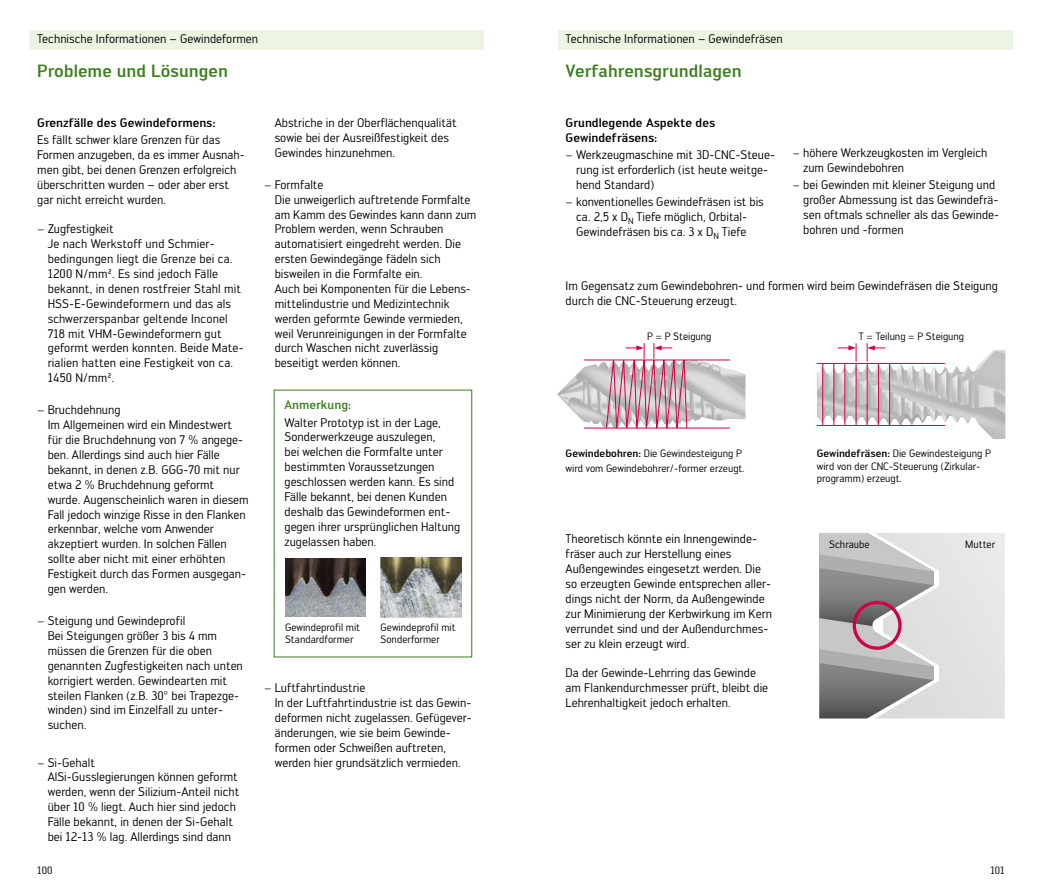
<style>
.page{position:relative;width:1042px;height:893px;background:#fff}
.page>*{position:absolute;margin:0;border:0;box-sizing:border-box;transform-origin:0 0}
.Headline{font:500 17.5px "Walter PRO";color:#3d8020}
.Indent-dash-list_7on{font:12.25px/14.9px "Walter PRO";color:#000}
.Sub-Head{font:500 12.25px/14.9px "Walter PRO";color:#000}
.Sub-Head-2{font:500 12.25px "Walter PRO";color:#3d8020}
.Sub-Head-3{font:10.5px/12.2px "Walter PRO";color:#000}
.s1{font-weight:500}
</style>
<div class="page">
<div style="left:30px;top:30px;width:454px;height:20px;background:#ecf4e2"></div>
<div style="left:558px;top:30px;width:454px;height:20px;background:#ecf4e2"></div>
<svg style="left:819px;top:533px;width:186px;height:185px;background:#c0c0c1"></svg>
<div style="left:852px;top:601px;width:49px;height:49px;border:3px solid #d20041;border-radius:50%"></div>
<img style="left:557px;top:359px;width:188px;height:69px">
<hr style="left:584px;top:360px;width:146px;height:1px;background:#d20041">
<hr style="left:584px;top:428px;width:146px;height:1px;background:#d20041">
<svg style="left:606px;top:343px;width:81px;height:86px"></svg>
<img style="left:817px;top:350px;width:188px;height:89px">
<hr style="left:817px;top:363px;width:128px;height:1px;background:#d20041">
<hr style="left:817px;top:425px;width:128px;height:1px;background:#d20041">
<hr style="left:822px;top:363px;width:1px;height:62px;background:#d20041">
<hr style="left:889px;top:363px;width:1px;height:62px;background:#d20041">
<hr style="left:878px;top:363px;width:1px;height:62px;background:#d20041">
<hr style="left:867px;top:363px;width:1px;height:62px;background:#d20041">
<hr style="left:856px;top:363px;width:1px;height:62px;background:#d20041">
<hr style="left:844px;top:363px;width:1px;height:62px;background:#d20041">
<hr style="left:833px;top:363px;width:1px;height:62px;background:#d20041">
<svg style="left:867px;top:343px;width:18px;height:19px"></svg>
<svg style="left:838px;top:343px;width:19px;height:19px"></svg>
<img style="left:285px;top:558px;width:80px;height:59px">
<img style="left:380px;top:557px;width:81px;height:61px">
<p class="Indent-dash-list_7on" style="left:37px;top:31px;width:222px">Technische Informationen – Gewindeformen</p>
<p class="Indent-dash-list_7on" style="left:566px;top:31px;width:219px">Technische Informationen – Gewindefräsen</p>
<p class="Headline" style="left:37px;top:60px;width:192px">Probleme und Lösungen</p>
<p class="Headline" style="left:566px;top:60px;width:177px">Verfahrensgrundlagen</p>
<p class="Sub-Head" style="left:37px;top:115px;width:180px">Grenzfälle des Gewindeformens:</p>
<p class="Indent-dash-list_7on" style="left:37px;top:132px;width:209px">Es fällt schwer klare Grenzen für das Formen anzugeben, da es immer Ausnah&shy;men gibt, bei denen Grenzen erfolgreich überschritten wurden – oder aber erst gar nicht erreicht wurden.</p>
<p class="Indent-dash-list_7on" style="left:48px;top:221px;width:197px;text-indent:-11px">− Zugfestigkeit<br>Je nach Werkstoff und Schmier&shy;bedingungen liegt die Grenze bei ca.<br>1200 N/mm². Es sind jedoch Fälle bekannt, in denen rostfreier Stahl mit<br>HSS-E-Gewindeformern und das als schwerzerspanbar geltende Inconel<br>718 mit VHM-Gewindeformern gut geformt werden konnten. Beide Mate&shy;rialien hatten eine Festigkeit von ca.<br>1450 N/mm².</p>
<p class="Indent-dash-list_7on" style="left:48px;top:402px;width:202px;text-indent:-11px">− Bruchdehnung<br>Im Allgemeinen wird ein Mindestwert für die Bruchdehnung von 7 % angege&shy;ben. Allerdings sind auch hier Fälle bekannt, in denen z.B. GGG-70 mit nur etwa 2 % Bruchdehnung geformt wurde. Augenscheinlich waren in diesem<br>Fall jedoch winzige Risse in den Flanken erkennbar, welche vom Anwender akzeptiert wurden. In solchen Fällen sollte aber nicht mit einer erhöhten<br>Festigkeit durch das Formen ausgegan&shy;gen werden.</p>
<p class="Indent-dash-list_7on" style="left:48px;top:613px;width:197px;text-indent:-11px">− Steigung und Gewindeprofil<br>Bei Steigungen größer 3 bis 4 mm müssen die Grenzen für die oben genannten Zugfestigkeiten nach unten korrigiert werden. Gewindearten mit steilen Flanken (z.B. 30° bei Trapezge&shy;winden) sind im Einzelfall zu unter&shy;suchen.</p>
<p class="Indent-dash-list_7on" style="left:48px;top:754px;width:193px;text-indent:-11px">− Si-Gehalt<br>AlSi-Gusslegierungen können geformt werden, wenn der Silizium-Anteil nicht über 10 % liegt. Auch hier sind jedoch Fälle bekannt, in denen der Si-Gehalt bei 12-13 % lag. Allerdings sind dann</p>
<p class="Indent-dash-list_7on" style="left:275px;top:115px;width:183px">Abstriche in der Oberflächenqualität sowie bei der Ausreißfestigkeit des<br>Gewindes hinzunehmen.</p>
<p class="Indent-dash-list_7on" style="left:275px;top:177px;width:203px;text-indent:-11px">− Formfalte<br>Die unweigerlich auftretende Formfalte am Kamm des Gewindes kann dann zum Problem werden, wenn Schrauben automatisiert eingedreht werden. Die ersten Gewindegänge fädeln sich bisweilen in die Formfalte ein.<br>Auch bei Komponenten für die Lebens&shy;mittelindustrie und Medizintechnik werden geformte Gewinde vermieden, weil Verunreinigungen in der Formfalte durch Waschen nicht zuverlässig beseitigt werden können.</p>
<p class="Sub-Head-2" style="left:284px;top:397px;width:68px">Anmerkung:</p>
<p class="Indent-dash-list_7on" style="left:284px;top:414px;width:177px">Walter Prototyp ist in der Lage,<br>Sonderwerkzeuge auszulegen,<br>bei welchen die Formfalte unter bestimmten Voraussetzungen geschlossen werden kann. Es sind<br>Fälle bekannt, bei denen Kunden deshalb das Gewindeformen ent&shy;gegen ihrer ursprünglichen Haltung zugelassen haben.</p>
<p class="Sub-Head-3" style="left:285px;top:621px;width:77px">Gewindeprofil mit<br>Standardformer</p>
<p class="Sub-Head-3" style="left:380px;top:621px;width:77px">Gewindeprofil mit<br>Sonderformer</p>
<p class="Indent-dash-list_7on" style="left:275px;top:680px;width:199px;text-indent:-11px">− Luftfahrtindustrie<br>In der Luftfahrtindustrie ist das Gewin&shy;deformen nicht zugelassen. Gefügever&shy;änderungen, wie sie beim Gewinde&shy;formen oder Schweißen auftreten, werden hier grundsätzlich vermieden.</p>
<p class="Sub-Head" style="left:566px;top:115px;width:151px">Grundlegende Aspekte des<br>Gewindefräsens:</p>
<p class="Indent-dash-list_7on" style="left:576px;top:147px;width:200px;text-indent:-11px">− Werkzeugmaschine mit 3D-CNC-Steue&shy;rung ist erforderlich (ist heute weitge&shy;hend Standard)</p>
<p class="Indent-dash-list_7on" style="left:576px;top:194px;width:189px;text-indent:-11px">− konventionelles Gewindefräsen ist bis ca. 2,5 x D<sub>N</sub> Tiefe möglich, Orbital-<br>Gewindefräsen bis ca. 3 x D<sub>N</sub> Tiefe</p>
<p class="Indent-dash-list_7on" style="left:803px;top:145px;width:186px;text-indent:-11px">− höhere Werkzeugkosten im Vergleich zum Gewindebohren</p>
<p class="Indent-dash-list_7on" style="left:803px;top:177px;width:198px;text-indent:-11px">− bei Gewinden mit kleiner Steigung und großer Abmessung ist das Gewindefrä&shy;sen oftmals schneller als das Gewinde&shy;bohren und -formen</p>
<p class="Indent-dash-list_7on" style="left:566px;top:278px;width:434px">Im Gegensatz zum Gewindebohren- und formen wird beim Gewindefräsen die Steigung durch die CNC-Steuerung erzeugt.</p>
<p class="Sub-Head-3" style="left:647px;top:329px;width:66px">P = P Steigung</p>
<p class="Sub-Head-3" style="left:859px;top:329px;width:107px">T = Teilung = P Steigung</p>
<p class="Sub-Head-3" style="left:566px;top:447px;width:178px"><span class="s1">Gewindebohren:</span> Die Gewindesteigung P</p>
<p class="Sub-Head-3" style="left:566px;top:462px;width:181px">wird vom Gewindebohrer/-former erzeugt.</p>
<p class="Indent-dash-list_7on" style="left:566px;top:531px;width:208px">Theoretisch könnte ein Innengewinde&shy;fräser auch zur Herstellung eines Außengewindes eingesetzt werden. Die so erzeugten Gewinde entsprechen aller&shy;dings nicht der Norm, da Außengewinde zur Minimierung der Kerbwirkung im Kern verrundet sind und der Außendurchmes&shy;ser zu klein erzeugt wird.</p>
<p class="Indent-dash-list_7on" style="left:566px;top:665px;width:204px">Da der Gewinde-Lehrring das Gewinde am Flankendurchmesser prüft, bleibt die<br>Lehrenhaltigkeit jedoch erhalten.</p>
<p class="Sub-Head-3" style="left:817px;top:447px;width:176px"><span class="s1">Gewindefräsen:</span> Die Gewindesteigung P wird von der CNC-Steuerung (Zirkular&shy;programm) erzeugt.</p>
<p class="Sub-Head-3" style="left:829px;top:538px;width:42px">Schraube</p>
<p class="Sub-Head-3" style="left:965px;top:538px;width:32px">Mutter</p>
<p class="Sub-Head-3" style="left:37px;top:864px;width:17px">100</p>
<p class="Sub-Head-3" style="left:990px;top:864px;width:16px">101</p>
</div>
